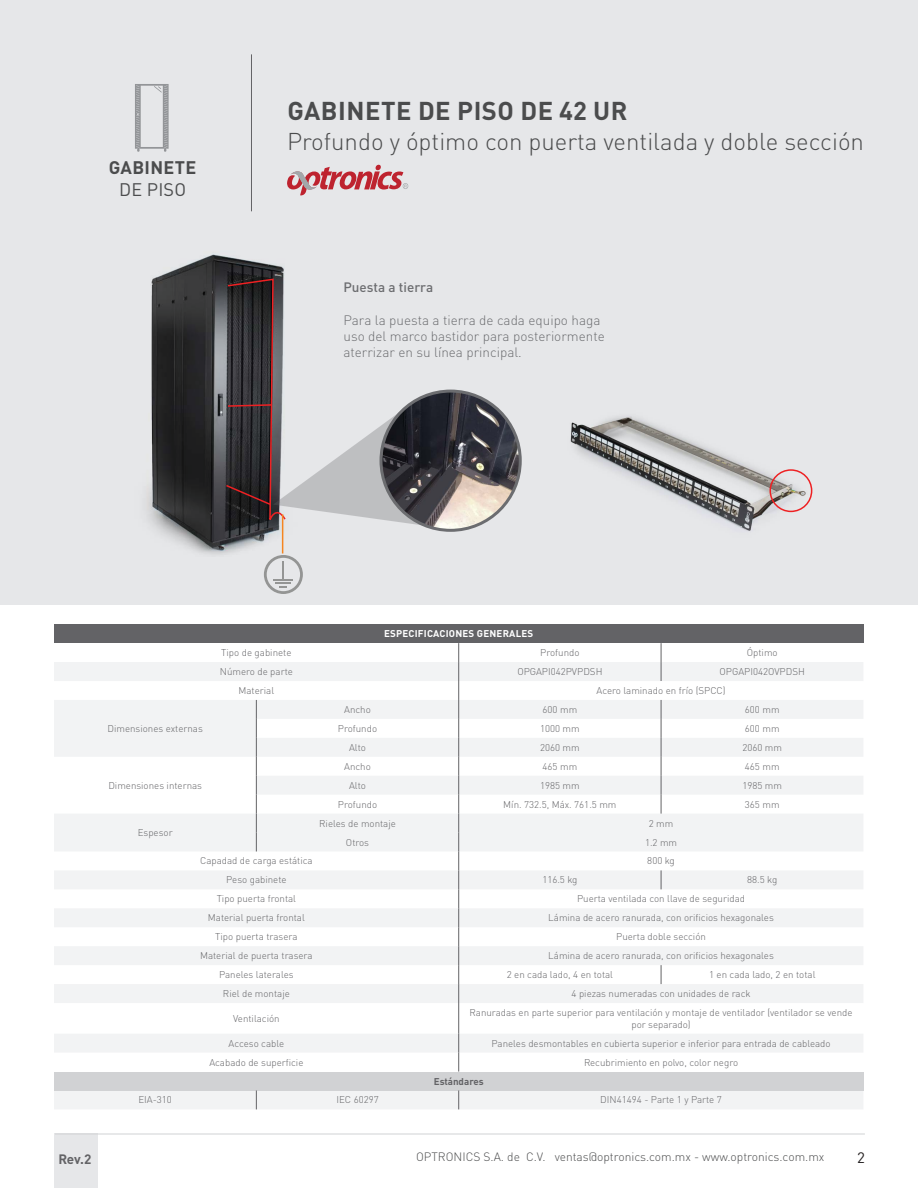
<style>
.page{position:relative;width:918px;height:1188px;background:#fff}
.page>*{position:absolute;margin:0;border:0;box-sizing:border-box;transform-origin:0 0}
.t1{font:700 25.5px "DIN Pro";letter-spacing:.02em;color:#4b4c4d}
.t2{font:300 24px "DIN Pro";color:#4b4c4d}
.t3{font:700 18px "DIN Pro";letter-spacing:.02em;color:#4b4c4d}
.t4{font:18px "DIN Pro";letter-spacing:.01em;color:#4b4c4d}
.t5{font:15px "DIN Pro";color:#231f20}
.t6{font:300 13.5px/16.2px "DIN Pro";color:#6c6d70}
.t7{font:500 13.5px "DIN Pro";color:#6c6d70}
.t8{font:700 13.5px "DIN Pro";color:#636366}
.t9{font:300 12px "DIN Pro";color:#4b4c4d}
.t10{font:300 9.75px/11.7px "DIN Pro";color:#636366;text-align:center}
.t11{font:700 9.75px "DIN Pro";letter-spacing:.02em;color:#fff}
.t12{font:700 9.75px "DIN Pro";color:#636366}
</style>
<div class="page">
<div style="left:54px;top:1134px;width:44px;height:54px;background:#e6e7e9"></div>
<div style="left:0;top:0;width:918px;height:605px;background:#e6e7e9"></div>
<hr style="left:55px;top:1134px;width:810px;height:1px;background:#d1d2d4">
<svg style="left:135px;top:84px;width:34px;height:68px"></svg>
<hr style="left:251px;top:54px;width:1px;height:157px;background:#636366">
<svg style="left:287px;top:165px;width:121px;height:30px"></svg>
<img style="left:146px;top:254px;width:138px;height:301px">
<img style="left:381px;top:391px;width:139px;height:139px;border-radius:70px">
<img style="left:570px;top:416px;width:243px;height:115px">
<div style="left:770px;top:469px;width:42px;height:43px;border:2px solid #ee2123;border-radius:50%"></div>
<div style="left:54px;top:624px;width:809px;height:19px;background:#636366"></div>
<svg style="left:54px;top:662px;width:809px;height:447px;fill:#f2f3f4"></svg>
<div style="left:54px;top:1072px;width:809px;height:18px;background:#d1d2d4"></div>
<svg style="left:661px;top:643px;width:1px;height:38px"></svg>
<svg style="left:661px;top:700px;width:1px;height:114px"></svg>
<svg style="left:225px;top:278px;width:226px;height:573px"></svg>
<svg style="left:661px;top:870px;width:1px;height:19px"></svg>
<svg style="left:661px;top:965px;width:1px;height:19px"></svg>
<hr style="left:458px;top:1003px;width:1px;height:31px;background:#636366">
<svg style="left:458px;top:1034px;width:1px;height:38px"></svg>
<svg style="left:256px;top:1090px;width:1px;height:19px"></svg>
<svg style="left:458px;top:1090px;width:1px;height:19px"></svg>
<svg style="left:458px;top:643px;width:1px;height:360px"></svg>
<h3 class="t3" style="left:109px;top:153px;width:89px">GABINETE</h3>
<h3 class="t4" style="left:119px;top:177px;width:68px">DE PISO</h3>
<h1 class="t1" style="left:287px;top:89px;width:342px">GABINETE DE PISO DE 42 UR</h1>
<h2 class="t2" style="left:287px;top:123px;width:578px">Profundo y óptimo con puerta ventilada y doble sección</h2>
<h3 class="t7" style="left:344px;top:276px;width:91px">Puesta a tierra</h3>
<h3 class="t6" style="left:344px;top:310px;width:263px">Para la puesta a tierra de cada equipo haga uso del marco bastidor para posteriormente aterrizar en su línea principal.</h3>
<p class="t10" style="left:108px;top:722px;width:97px">Dimensiones externas</p>
<p class="t10" style="left:108px;top:778px;width:95px">Dimensiones internas</p>
<p class="t10" style="left:138px;top:826px;width:36px">Espesor</p>
<p class="t11" style="left:384px;top:625px;width:151px">ESPECIFICACIONES GENERALES</p>
<p class="t10" style="left:221px;top:646px;width:72px">Tipo de gabinete</p>
<p class="t10" style="left:540px;top:646px;width:41px">Profundo</p>
<p class="t10" style="left:747px;top:646px;width:32px">Óptimo</p>
<p class="t10" style="left:220px;top:665px;width:75px">Número de parte</p>
<p class="t10" style="left:517px;top:665px;width:87px">OPGAPI042PVPDSH</p>
<p class="t10" style="left:720px;top:665px;width:87px">OPGAPI042OVPDSH</p>
<p class="t10" style="left:239px;top:684px;width:37px">Material</p>
<p class="t10" style="left:597px;top:684px;width:131px">Acero laminado en frío (SPCC)</p>
<p class="t10" style="left:344px;top:703px;width:28px">Ancho</p>
<p class="t10" style="left:543px;top:703px;width:36px">600 mm</p>
<p class="t10" style="left:745px;top:703px;width:36px">600 mm</p>
<p class="t10" style="left:338px;top:722px;width:41px">Profundo</p>
<p class="t10" style="left:540px;top:722px;width:41px">1000 mm</p>
<p class="t10" style="left:745px;top:722px;width:36px">600 mm</p>
<p class="t10" style="left:349px;top:741px;width:18px">Alto</p>
<p class="t10" style="left:540px;top:741px;width:41px">2060 mm</p>
<p class="t10" style="left:742px;top:741px;width:41px">2060 mm</p>
<p class="t10" style="left:344px;top:760px;width:28px">Ancho</p>
<p class="t10" style="left:543px;top:760px;width:36px">465 mm</p>
<p class="t10" style="left:745px;top:760px;width:36px">465 mm</p>
<p class="t10" style="left:349px;top:778px;width:18px">Alto</p>
<p class="t10" style="left:540px;top:778px;width:41px">1985 mm</p>
<p class="t10" style="left:742px;top:778px;width:41px">1985 mm</p>
<p class="t10" style="left:338px;top:797px;width:41px">Profundo</p>
<p class="t10" style="left:503px;top:797px;width:115px">Mín. 732.5, Máx. 761.5 mm</p>
<p class="t10" style="left:745px;top:797px;width:36px">365 mm</p>
<p class="t10" style="left:319px;top:816px;width:78px">Rieles de montaje</p>
<p class="t10" style="left:649px;top:816px;width:26px">2 mm</p>
<p class="t10" style="left:346px;top:835px;width:25px">Otros</p>
<p class="t10" style="left:645px;top:835px;width:34px">1.2 mm</p>
<p class="t10" style="left:200px;top:854px;width:114px">Capadad de carga estática</p>
<p class="t10" style="left:647px;top:854px;width:29px">800 kg</p>
<p class="t10" style="left:226px;top:873px;width:62px">Peso gabinete</p>
<p class="t10" style="left:542px;top:873px;width:37px">116.5 kg</p>
<p class="t10" style="left:747px;top:873px;width:32px">88.5 kg</p>
<p class="t10" style="left:217px;top:892px;width:81px">Tipo puerta frontal</p>
<p class="t10" style="left:577px;top:892px;width:169px">Puerta ventilada con llave de seguridad</p>
<p class="t10" style="left:208px;top:911px;width:98px">Material puerta frontal</p>
<p class="t10" style="left:548px;top:911px;width:227px">Lámina de acero ranurada, con orificios hexagonales</p>
<p class="t10" style="left:215px;top:930px;width:84px">Tipo puerta trasera</p>
<p class="t10" style="left:616px;top:930px;width:91px">Puerta doble sección</p>
<p class="t10" style="left:200px;top:949px;width:114px">Material de puerta trasera</p>
<p class="t10" style="left:548px;top:949px;width:227px">Lámina de acero ranurada, con orificios hexagonales</p>
<p class="t10" style="left:219px;top:968px;width:76px">Paneles laterales</p>
<p class="t10" style="left:507px;top:968px;width:108px">2 en cada lado, 4 en total</p>
<p class="t10" style="left:709px;top:968px;width:108px">1 en cada lado, 2 en total</p>
<p class="t10" style="left:223px;top:987px;width:68px">Riel de montaje</p>
<p class="t10" style="left:572px;top:987px;width:181px">4 piezas numeradas con unidades de rack</p>
<p class="t10" style="left:233px;top:1012px;width:48px">Ventilación</p>
<p class="t10" style="left:470px;top:1006px;width:384px">Ranuradas en parte superior para ventilación y montaje de ventilador (ventilador se vende por separado)</p>
<p class="t10" style="left:229px;top:1036px;width:57px">Acceso cable</p>
<p class="t10" style="left:492px;top:1036px;width:341px">Paneles desmontables en cubierta superior e inferior para entrada de cableado</p>
<p class="t10" style="left:209px;top:1055px;width:96px">Acabado de superficie</p>
<p class="t10" style="left:584px;top:1055px;width:156px">Recubrimiento en polvo, color negro</p>
<p class="t12" style="left:434px;top:1073px;width:51px">Estándares</p>
<p class="t10" style="left:138px;top:1093px;width:35px">EIA-310</p>
<p class="t10" style="left:336px;top:1093px;width:44px">IEC 60297</p>
<p class="t10" style="left:600px;top:1093px;width:123px">DIN41494 - Parte 1 y Parte 7</p>
<h3 class="t8" style="left:58px;top:1148px;width:34px">Rev.2</h3>
<p class="t9" style="left:416px;top:1147px;width:410px">OPTRONICS S.A. de C.V. ventas@optronics.com.mx - www.optronics.com.mx</p>
<h3 class="t5" style="left:857px;top:1148px;width:9px">2</h3>
</div>
